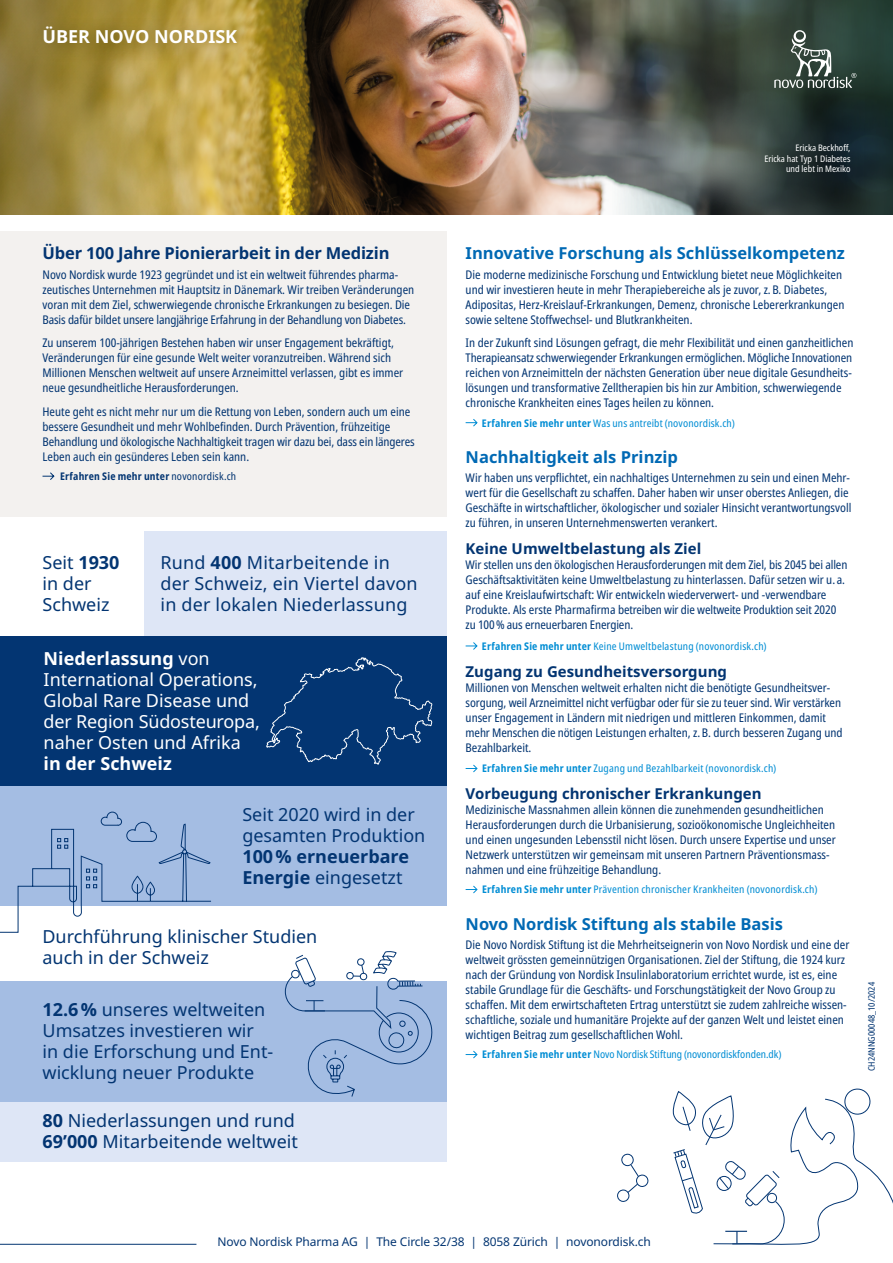
<style>
.page{position:relative;width:893px;height:1263px;background:#fff}
.page>*{position:absolute;margin:0;border:0;box-sizing:border-box;transform-origin:0 0}
.t1{font:18px/21px "Apis";color:#033572}
.t2{font:18px/21px "Apis";color:#fff}
.t3{font:700 18px/21px "Apis";color:#033572}
.t4{font:700 18px "Apis";color:#fff}
.t5{font:700 16.5px "Apis";color:#0069b4}
.t6{font:700 16.5px "Apis";letter-spacing:-.01em;color:#033572}
.t7{font:700 15px "Apis";color:#033572}
.t8{font:condensed 12px/15px "Noto Sans";color:#033572}
.t9{font:12px "Apis";letter-spacing:-.01em;color:#033572}
.t10{font:condensed 10.5px "Noto Sans";letter-spacing:.015em;color:#008dd4}
.t11{font:700 condensed 10.5px "Noto Sans";letter-spacing:.02em;color:#033572}
.t12{font:condensed 9px/10.5px "Noto Sans";color:#fff;text-align:right}
.t13{font:condensed 9px "Noto Sans";color:#033572}
.s1{font-weight:400}
.s2{font-weight:700}
</style>
<div class="page">
<div style="left:144px;top:531px;width:302px;height:105px;background:#dee6f6"></div>
<div style="left:0;top:231px;width:446px;height:285px;background:#f3f1ef"></div>
<img style="left:0;top:0;width:535px;height:215px">
<svg style="left:535px;top:0;width:358px;height:215px;background:#535b55"></svg>
<svg style="left:42px;top:472px;width:13px;height:8px"></svg>
<div style="left:29px;top:12px;width:228px;height:52px;background:#000;opacity:.3"></div>
<svg style="left:774px;top:30px;width:82px;height:58px;background:#506158"></svg>
<div style="left:636px;top:1174px;width:13px;height:13px;border:1px solid #033572;border-radius:50%"></div>
<div style="left:617px;top:1189px;width:13px;height:13px;border:1px solid #033572;border-radius:50%"></div>
<div style="left:621px;top:1153px;width:13px;height:13px;border:1px solid #033572;border-radius:50%"></div>
<svg style="left:627px;top:1164px;width:13px;height:30px"></svg>
<svg style="left:672px;top:1088px;width:221px;height:157px"></svg>
<hr style="left:0;top:1244px;width:196px;height:1px;background:#033572">
<div style="left:0;top:636px;width:446px;height:150px;background:#033572"></div>
<div style="left:0;top:786px;width:446px;height:120px;background:#a4bde3"></div>
<div style="left:0;top:1101px;width:446px;height:60px;background:#dee6f6"></div>
<div style="left:0;top:981px;width:446px;height:120px;background:#a4bde3"></div>
<svg style="left:465px;top:419px;width:13px;height:8px"></svg>
<svg style="left:465px;top:642px;width:13px;height:8px"></svg>
<svg style="left:465px;top:764px;width:13px;height:9px"></svg>
<svg style="left:465px;top:885px;width:13px;height:9px"></svg>
<svg style="left:465px;top:1050px;width:13px;height:9px"></svg>
<svg style="left:0;top:811px;width:211px;height:122px"></svg>
<svg style="left:284px;top:951px;width:149px;height:146px"></svg>
<div style="left:399px;top:1020px;width:7px;height:7px;border:1px solid #033572;border-radius:50%"></div>
<svg style="left:266px;top:657px;width:167px;height:108px"></svg>
<h1 class="t4" style="left:43px;top:23px;width:196px">ÜBER NOVO NORDISK</h1>
<h2 class="t6" style="left:43px;top:242px;width:348px">Über 100 Jahre Pionierarbeit in der Medizin</h2>
<p class="t8" style="left:43px;top:267px;width:373px">Novo Nordisk wurde 1923 gegründet und ist ein weltweit führendes pharma&shy;zeutisches Unternehmen mit Hauptsitz in Dänemark. Wir treiben Veränderungen voran mit dem Ziel, schwerwiegende chronische Erkrankungen zu besiegen. Die Basis dafür bildet unsere langjährige Erfahrung in der Behandlung von Diabetes.</p>
<p class="t8" style="left:43px;top:336px;width:362px">Zu unserem 100-jährigen Bestehen haben wir unser Engagement bekräftigt, Veränderungen für eine gesunde Welt weiter voranzutreiben. Während sich Millionen Menschen weltweit auf unsere Arzneimittel verlassen, gibt es immer neue gesundheitliche Herausforderungen.</p>
<p class="t8" style="left:43px;top:404px;width:374px">Heute geht es nicht mehr nur um die Rettung von Leben, sondern auch um eine bessere Gesundheit und mehr Wohlbefinden. Durch Prävention, frühzeitige Behandlung und ökologische Nachhaltigkeit tragen wir dazu bei, dass ein längeres Leben auch ein gesünderes Leben sein kann.</p>
<p class="t11" style="left:60px;top:469px;width:178px">Erfahren Sie mehr unter <span class="s1">novonordisk.ch</span></p>
<h1 class="t1" style="left:43px;top:552px;width:79px">Seit <span class="s2">1930 </span>in der<br>Schweiz</h1>
<h1 class="t1" style="left:161px;top:552px;width:259px">Rund <span class="s2">400</span> Mitarbeitende in der Schweiz, ein Viertel davon in der lokalen Niederlassung</h1>
<h1 class="t2" style="left:44px;top:648px;width:218px"><span class="s2">Niederlassung</span> von<br>International Operations,<br>Global Rare Disease und der Region Südosteuropa, naher Osten und Afrika</h1>
<h1 class="t4" style="left:44px;top:751px;width:130px">in der Schweiz</h1>
<h1 class="t1" style="left:242px;top:804px;width:185px">Seit 2020 wird in der gesamten Produktion</h1>
<h1 class="t3" style="left:242px;top:846px;width:168px">100% erneuerbare<br>Energie <span class="s1">eingesetzt</span></h1>
<h1 class="t1" style="left:43px;top:926px;width:276px">Durchführung klinischer Studien auch in der Schweiz</h1>
<h1 class="t1" style="left:43px;top:999px;width:232px"><span class="s2">12.6%</span> unseres weltweiten<br>Umsatzes investieren wir in die Erforschung und Ent&shy;wicklung neuer Produkte</h1>
<h1 class="t1" style="left:43px;top:1110px;width:257px"><span class="s2">80</span> Niederlassungen und rund<br><span class="s2">69’000</span> Mitarbeitende weltweit</h1>
<p class="t12" style="left:764px;top:143px;width:88px">Ericka Beckhoff,<br>Ericka hat Typ 1 Diabetes und lebt in Mexiko</p>
<h2 class="t5" style="left:466px;top:242px;width:381px">Innovative Forschung als Schlüsselkompetenz</h2>
<p class="t8" style="left:466px;top:267px;width:380px">Die moderne medizinische Forschung und Entwicklung bietet neue Möglichkeiten und wir investieren heute in mehr Therapiebereiche als je zuvor, z.B. Diabetes, Adipositas, Herz-Kreislauf-Erkrankungen, Demenz, chronische Lebererkrankungen sowie seltene Stoffwechsel- und Blutkrankheiten.</p>
<p class="t8" style="left:466px;top:336px;width:389px">In der Zukunft sind Lösungen gefragt, die mehr Flexibilität und einen ganzheitlichen Therapieansatz schwerwiegender Erkrankungen ermöglichen. Mögliche Innovationen reichen von Arzneimitteln der nächsten Generation über neue digitale Gesundheits&shy;lösungen und transformative Zelltherapien bis hin zur Ambition, schwerwiegende chronische Krankheiten eines Tages heilen zu können.</p>
<p class="t10" style="left:482px;top:415px;width:254px"><span class="s2">Erfahren Sie mehr unter</span> Was uns antreibt (novonordisk.ch)</p>
<h2 class="t5" style="left:466px;top:445px;width:214px">Nachhaltigkeit als Prinzip</h2>
<p class="t8" style="left:466px;top:471px;width:387px">Wir haben uns verpflichtet, ein nachhaltiges Unternehmen zu sein und einen Mehr&shy;wert für die Gesellschaft zu schaffen. Daher haben wir unser oberstes Anliegen, die Geschäfte in wirtschaftlicher, ökologischer und sozialer Hinsicht verantwortungsvoll zu führen, in unseren Unternehmenswerten verankert.</p>
<p class="t7" style="left:466px;top:538px;width:237px">Keine Umweltbelastung als Ziel</p>
<p class="t8" style="left:466px;top:557px;width:383px">Wir stellen uns den ökologischen Herausforderungen mit dem Ziel, bis 2045 bei allen Geschäftsaktivitäten keine Umweltbelastung zu hinterlassen. Dafür setzen wir u. a. auf eine Kreislaufwirtschaft: Wir entwickeln wiederverwert- und -verwendbare Produkte. Als erste Pharmafirma betreiben wir die weltweite Produktion seit 2020 zu 100% aus erneuerbaren Energien.</p>
<p class="t10" style="left:482px;top:639px;width:286px"><span class="s2">Erfahren Sie mehr unter</span> Keine Umweltbelastung (novonordisk.ch)</p>
<p class="t7" style="left:466px;top:660px;width:263px">Zugang zu Gesundheitsversorgung</p>
<p class="t8" style="left:466px;top:680px;width:378px">Millionen von Menschen weltweit erhalten nicht die benötigte Gesundheitsver&shy;sorgung, weil Arzneimittel nicht verfügbar oder für sie zu teuer sind. Wir verstärken unser Engagement in Ländern mit niedrigen und mittleren Einkommen, damit mehr Menschen die nötigen Leistungen erhalten, z.B. durch besseren Zugang und Bezahlbarkeit.</p>
<p class="t10" style="left:482px;top:761px;width:296px"><span class="s2">Erfahren Sie mehr unter</span> Zugang und Bezahlbarkeit (novonordisk.ch)</p>
<p class="t7" style="left:466px;top:783px;width:297px">Vorbeugung chronischer Erkrankungen</p>
<p class="t8" style="left:466px;top:802px;width:372px">Medizinische Massnahmen allein können die zunehmenden gesundheitlichen Herausforderungen durch die Urbanisierung, sozioökonomische Ungleichheiten und einen ungesunden Lebensstil nicht lösen. Durch unsere Expertise und unser Netzwerk unterstützen wir gemeinsam mit unseren Partnern Präventionsmass&shy;nahmen und eine frühzeitige Behandlung.</p>
<p class="t10" style="left:482px;top:882px;width:337px"><span class="s2">Erfahren Sie mehr unter</span> Prävention chronischer Krankheiten (novonordisk.ch)</p>
<h2 class="t5" style="left:466px;top:912px;width:319px">Novo Nordisk Stiftung als stabile Basis</h2>
<p class="t8" style="left:466px;top:937px;width:385px">Die Novo Nordisk Stiftung ist die Mehrheitseignerin von Novo Nordisk und eine der weltweit grössten gemeinnützigen Organisationen. Ziel der Stiftung, die 1924 kurz nach der Gründung von Nordisk Insulinlaboratorium errichtet wurde, ist es, eine stabile Grundlage für die Geschäfts- und Forschungstätigkeit der Novo Group zu schaffen. Mit dem erwirtschafteten Ertrag unterstützt sie zudem zahlreiche wissen&shy;schaftliche, soziale und humanitäre Projekte auf der ganzen Welt und leistet einen wichtigen Beitrag zum gesellschaftlichen Wohl.</p>
<p class="t10" style="left:482px;top:1047px;width:301px"><span class="s2">Erfahren Sie mehr unter</span> Novo Nordisk Stiftung (novonordiskfonden.dk)</p>
<p class="t13" style="left:865px;top:1071px;width:91px;rotate:-90deg">CH24NNG00048_10/2024</p>
<p class="t9" style="left:217px;top:1233px;width:435px">Novo Nordisk Pharma AG | The Circle 32/38 | 8058 Zürich | novonordisk.ch</p>
</div>
